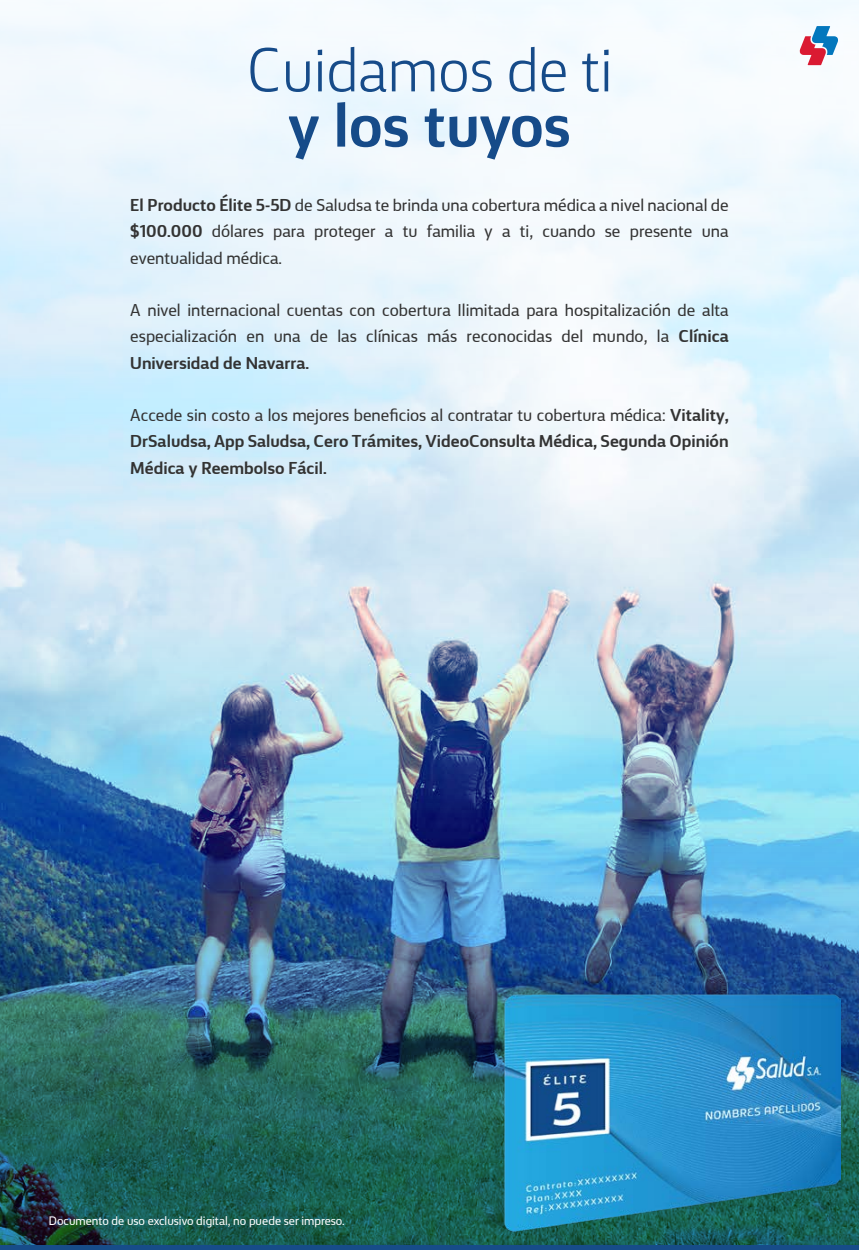
<style>
.page{position:relative;width:859px;height:1250px;background:#fff}
.page>*{position:absolute;margin:0;border:0;box-sizing:border-box;transform-origin:0 0}
.t1{font:300 62.5px "FS Silas Sans Web";color:#164b89}
.t2{font:700 62.5px "FS Silas Sans Web";letter-spacing:-.005em;color:#164b89}
.t3{font:17.5px/26.2px "FS Silas Sans Web";color:#333;text-align:justify}
.t4{font:700 17.5px/26.2px "FS Silas Sans Web";color:#333;text-align:justify}
.t5{font:12.5px "FS Silas Sans Web";color:#fff}
.s1{font-weight:700}
.s2{font-weight:400}
</style>
<div class="page">
<img style="left:0;top:0;width:859px;height:1250px">
<svg style="left:428px;top:1130px;width:75px;height:102px;background:#196152"></svg>
<img style="left:503px;top:994px;width:337px;height:242px">
<svg style="left:799px;top:26px;width:40px;height:39px"></svg>
<h1 class="t1" style="left:246px;top:34px;width:367px">Cuidamos de ti</h1>
<h1 class="t2" style="left:288px;top:87px;width:283px">y los tuyos</h1>
<p class="t3" style="left:130px;top:192px;width:600px"><span class="s1">El Producto Élite 5-5D</span> de Saludsa te brinda una cobertura médica a nivel nacional de <span class="s1">$100.000</span> dólares para proteger a tu familia y a ti, cuando se presente una eventualidad médica.</p>
<p class="t3" style="left:130px;top:297px;width:600px">A nivel internacional cuentas con cobertura Ilimitada para hospitalización de alta especialización en una de las clínicas más reconocidas del mundo, la <span class="s1">Clínica Universidad de Navarra.</span></p>
<p class="t4" style="left:130px;top:402px;width:600px"><span class="s2">Accede sin costo a los mejores beneficios al contratar tu cobertura médica:</span> Vitality, DrSaludsa, App Saludsa, Cero Trámites, VideoConsulta Médica, Segunda Opinión Médica y Reembolso Fácil.</p>
<p class="t5" style="left:49px;top:1213px;width:297px">Documento de uso exclusivo digital, no puede ser impreso.</p>
</div>
